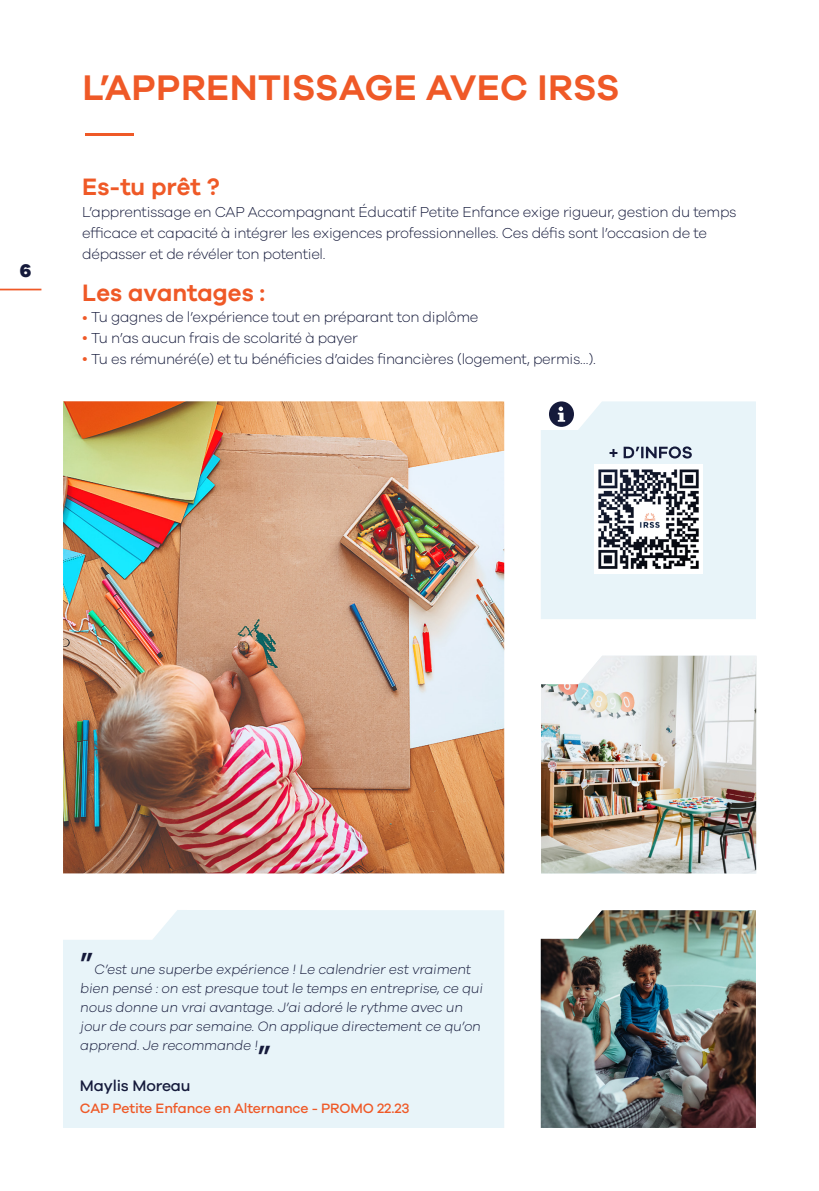
<style>
.page{position:relative;width:819px;height:1191px;background:#fff}
.page>*{position:absolute;margin:0;border:0;box-sizing:border-box;transform-origin:0 0}
.Titre_formation{font:300 52.5px "Galano Grotesque";color:#ef5927}
.Titre_formation-2{font:600 36.75px "Galano Grotesque";letter-spacing:.01em;color:#ef5927}
.Titre_3{font:500 31.5px "Galano Grotesque";color:#151a3b}
.Titre_formation-3{font:600 24.5px "Galano Grotesque";color:#ef5927}
.t1{font:800 18.9px "Galano Grotesque";color:#151a3b}
.Titre_3-2{font:500 15.75px "Galano Grotesque";letter-spacing:-.01em;color:#151a3b}
.Titre_formation-4{font:300 14.88px/21px "Galano Grotesque";letter-spacing:-.02em;color:#151a3b}
.Titre_3-3{font:300 14px/18.9px "Galano Grotesque";color:#151a3b}
.Titre_3-4{font:500 14px "Galano Grotesque";letter-spacing:-.01em;color:#ef5927}
.s1{color:#ef5927}
</style>
<div class="page">
<hr style="left:0;top:289px;width:41px;height:1px;background:#ef5927">
<img style="left:540px;top:910px;width:216px;height:218px">
<img style="left:541px;top:655px;width:215px;height:218px">
<div style="left:63px;top:910px;width:441px;height:218px;background:#e8f4f9"></div>
<div style="left:541px;top:401px;width:215px;height:218px;background:#e8f4f9"></div>
<img style="left:594px;top:464px;width:108px;height:110px">
<div style="left:549px;top:401px;width:25px;height:26px;background:#151a3b;border-radius:50%"></div>
<svg style="left:557px;top:406px;width:8px;height:16px"></svg>
<img style="left:63px;top:401px;width:441px;height:472px">
<svg style="left:609px;top:446px;width:82px;height:12px"></svg>
<p class="t1" style="left:20px;top:259px;width:13px">6</p>
<p class="Titre_formation-2" style="left:82px;top:65px;width:538px">L’APPRENTISSAGE AVEC IRSS</p>
<p class="Titre_formation" style="left:82px;top:103px;width:56px">—</p>
<p class="Titre_formation-3" style="left:82px;top:172px;width:139px">Es-tu prêt ?</p>
<p class="Titre_formation-4" style="left:82px;top:200px;width:655px">L’apprentissage en CAP Accompagnant Éducatif Petite Enfance exige rigueur, gestion du temps efficace et capacité à intégrer les exigences professionnelles. Ces défis sont l’occasion de te dépasser et de révéler ton potentiel.</p>
<p class="Titre_formation-3" style="left:82px;top:277px;width:184px">Les avantages :</p>
<p class="Titre_formation-4" style="left:82px;top:305px;width:397px"><span class="s1">•</span> Tu gagnes de l’expérience tout en préparant ton diplôme</p>
<p class="Titre_formation-4" style="left:82px;top:326px;width:277px"><span class="s1">•</span> Tu n’as aucun frais de scolarité à payer</p>
<p class="Titre_formation-4" style="left:82px;top:347px;width:515px"><span class="s1">•</span> Tu es rémunéré(e) et tu bénéficies d’aides financières (logement, permis…).</p>
<p class="Titre_3" style="left:80px;top:945px;width:15px">”</p>
<p class="Titre_3-3" style="left:80px;top:959px;width:406px;text-indent:14px">C’est une superbe expérience ! Le calendrier est vraiment bien pensé : on est presque tout le temps en entreprise, ce qui nous donne un vrai avantage. J’ai adoré le rythme avec un jour de cours par semaine. On applique directement ce qu’on apprend. Je recommande !</p>
<p class="Titre_3" style="left:257px;top:1020px;width:15px">„</p>
<p class="Titre_3-2" style="left:80px;top:1076px;width:112px">Maylis Moreau</p>
<p class="Titre_3-4" style="left:80px;top:1100px;width:331px">CAP Petite Enfance en Alternance - PROMO 22.23</p>
</div>
